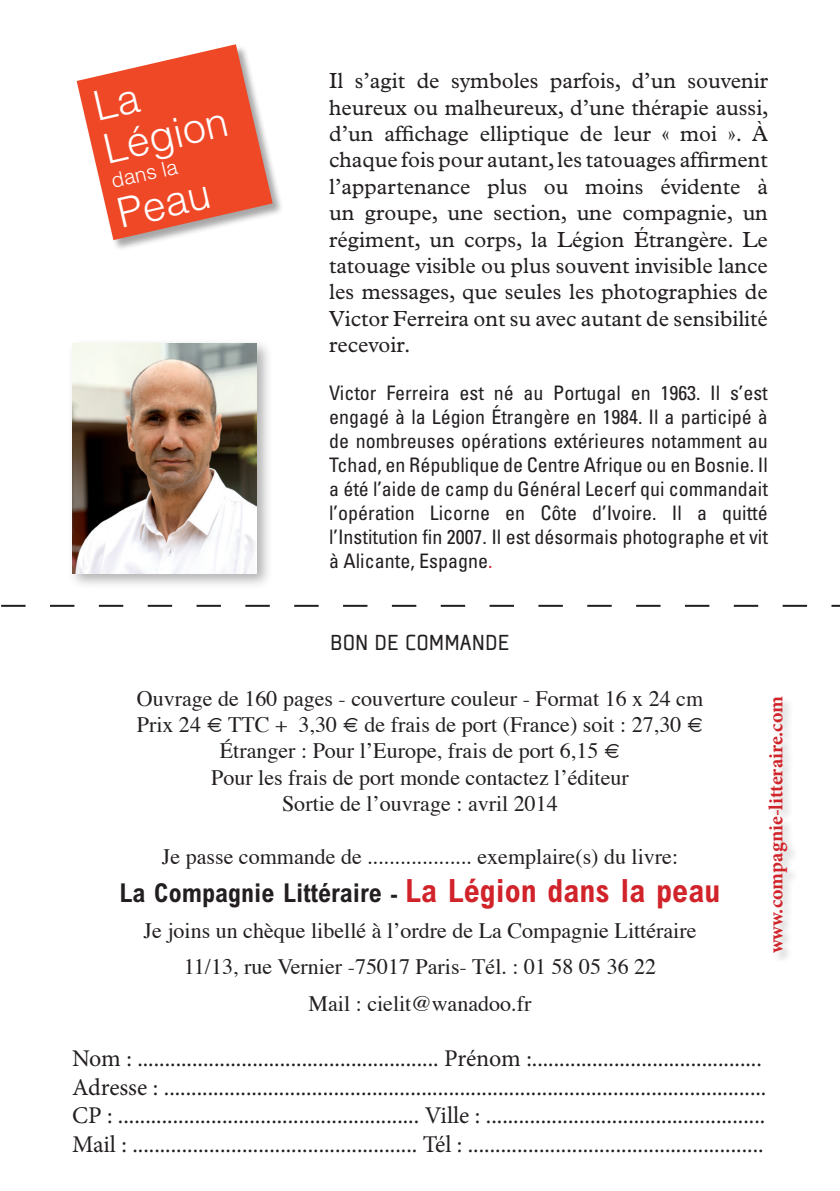
<style>
.page{position:relative;width:840px;height:1191px;background:#fff}
.page>*{position:absolute;margin:0;border:0;box-sizing:border-box;transform-origin:0 0}
.t1{font:300 41.2px "Helvetica";color:#fff}
.t2{font:700 condensed 26px "M Arial";color:#231f20}
.t3{font:24px "Minion Pro";letter-spacing:-.005em;color:#231f20}
.t4{font:24px "Plexes";color:#231f20}
.t5{font:22px/26.4px "Plantin";color:#231f20;text-align:justify}
.t6{font:22px "Times";color:#231f20}
.t7{font:300 20.6px "Helvetica";color:#fff}
.t8{font:condensed 20px/24px "Univers";color:#231f20;text-align:justify}
.t9{font:700 20px "Minion Pro";color:#d1232a}
.s1{color:#d1232a}
.s2{font-size:22px}
.s3{font-size:32px;color:#d1232a}
</style>
<div class="page">
<svg style="left:1px;top:605px;width:838px;height:2px"></svg>
<div style="left:767px;top:696px;width:32px;height:268px;background:#231f20;opacity:.21"></div>
<div style="left:77px;top:45px;width:206px;height:206px;background:#231f20;opacity:.4"></div>
<div style="left:67px;top:338px;width:206px;height:252px;background:#231f20;opacity:.35"></div>
<img style="left:72px;top:343px;width:185px;height:230px">
<svg style="left:77px;top:44px;width:195px;height:196px"></svg>
<p class="t1" style="left:98px;top:124px;width:128px;rotate:-13deg">Légion</p>
<p class="t7" style="left:108px;top:169px;width:69px;rotate:-13deg">dans la</p>
<p class="t1" style="left:112px;top:189px;width:96px;rotate:-13deg">Peau</p>
<p class="t5" style="left:329px;top:67px;width:441px">Il s’agit de symboles parfois, d’un souvenir heureux ou malheureux, d’une thérapie aussi, d’un affichage elliptique de leur « moi ». À chaque fois pour autant, les tatouages affirment l’appartenance plus ou moins évidente à un groupe, une section, une compagnie, un régiment, un corps, la Légion Étrangère. Le tatouage visible ou plus souvent invisible lance les messages, que seules les photographies de Victor Ferreira ont su avec autant de sensibilité recevoir.</p>
<p class="t8" style="left:329px;top:381px;width:440px">Victor Ferreira est né au Portugal en 1963. Il s’est engagé à la Légion Étrangère en 1984. Il a participé à de nombreuses opérations extérieures notamment au Tchad, en République de Centre Afrique ou en Bosnie. Il a été l’aide de camp du Général Lecerf qui commandait l’opération Licorne en Côte d’Ivoire. Il a quitté l’Institution fin 2007. Il est désormais photographe et vit à Alicante, Espagne<span class="s1">.</span></p>
<p class="t4" style="left:330px;top:630px;width:181px">BON DE COMMANDE</p>
<p class="t6" style="left:137px;top:677px;width:567px">Ouvrage de 160 pages - couverture couleur - Format 16 x 24 cm</p>
<p class="t6" style="left:137px;top:704px;width:567px">Prix 24 € TTC + 3,30 € de frais de port (France) soit : 27,30 €</p>
<p class="t6" style="left:220px;top:730px;width:402px">Étranger : Pour l’Europe, frais de port 6,15 €</p>
<p class="t6" style="left:211px;top:757px;width:419px">Pour les frais de port monde contactez l’éditeur</p>
<p class="t6" style="left:282px;top:783px;width:277px">Sortie de l’ouvrage : avril 2014</p>
<p class="t6" style="left:162px;top:836px;width:517px">Je passe commande de ................... exemplaire(s) du livre:</p>
<p class="t2" style="left:119px;top:878px;width:602px">La Compagnie Littéraire <span class="s2">-</span> <span class="s3">La Légion dans la peau</span></p>
<p class="t6" style="left:143px;top:910px;width:554px">Je joins un chèque libellé à l’ordre de La Compagnie Littéraire</p>
<p class="t6" style="left:184px;top:946px;width:473px">11/13, rue Vernier -75017 Paris- Tél. : 01 58 05 36 22</p>
<p class="t6" style="left:308px;top:982px;width:224px">Mail : cielit@wanadoo.fr</p>
<p class="t3" style="left:72px;top:1042px;width:691px">Nom : ....................................................... Prénom :..........................................</p>
<p class="t3" style="left:72px;top:1070px;width:695px">Adresse : ..............................................................................................................</p>
<p class="t3" style="left:72px;top:1099px;width:694px">CP : ....................................................... Ville : ...................................................</p>
<p class="t3" style="left:72px;top:1128px;width:692px">Mail : .................................................... Tél : ......................................................</p>
<p class="t9" style="left:761px;top:953px;width:259px;rotate:-90deg">www.compagnie-litteraire.com</p>
</div>
